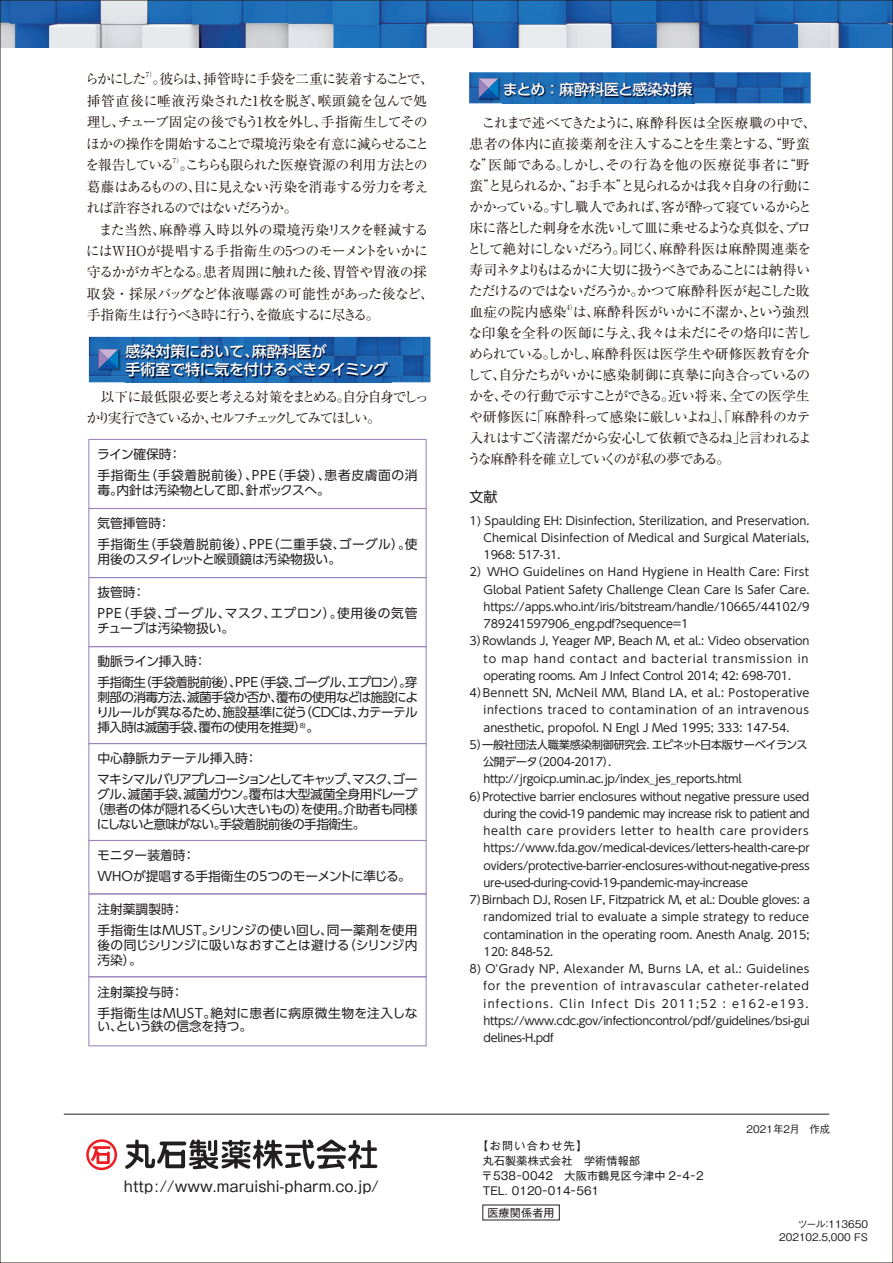
<style>
.page{position:relative;width:893px;height:1263px;background:#fff}
.page>*{position:absolute;margin:0;border:0;box-sizing:border-box;transform-origin:0 0}
.t1{font:500 15px/18px "UD Shin Go Pro";letter-spacing:-.01em;color:#fff}
.t2{font:14.55px "Gothic MB101 Pr 6 N";letter-spacing:.005em;color:#231f20}
.t3{font:14.1px "UD Shin Go Pro";color:#231f20}
.t4{font:13.8px/21px "Ryumin Pro";letter-spacing:-.06em;color:#251713}
.t5{font:13.8px/21px "Ryumin Pro";letter-spacing:-.145em;color:#251713}
.t6{font:12.75px/15px "UD Shin Go Pro";letter-spacing:-.025em;color:#231f20;text-align:justify}
.t7{font:12.75px/21px "UD Shin Go Pro";letter-spacing:.025em;color:#231f20}
.t8{font:12.75px/15px "UD Shin Go Pro";letter-spacing:-.005em;color:#231f20}
.t9{font:12.75px/21px "UD Shin Go Pro";letter-spacing:-.065em;color:#231f20}
.t10{font:12.75px/21px "UD Shin Go Pro";letter-spacing:-.045em;color:#231f20}
.t11{font:12.75px/21px "UD Shin Go Pro";letter-spacing:.05em;color:#231f20}
.t12{font:12.75px/21px "UD Shin Go Pro";letter-spacing:.03em;color:#231f20}
.t13{font:12.75px/21px "UD Shin Go Pro";letter-spacing:.06em;color:#231f20}
.t14{font:12.75px "UD Shin Go Pro";letter-spacing:-.05em;color:#231f20}
.t15{font:11.25px "UD Shin Go Pro";letter-spacing:-.005em;color:#231f20}
.t16{font:11.25px "UD Shin Go Pro";letter-spacing:-.025em;color:#231f20}
.t17{font:11.25px/17.2px "UD Shin Go Pro";letter-spacing:.035em;color:#231f20}
.t18{font:11.25px "UD Shin Go Pro";letter-spacing:-.04em;color:#231f20}
.t19{font:11.25px "UD Shin Go Pro";letter-spacing:.015em;color:#231f20}
.t20{font:11.25px "UD Shin Go Pro";letter-spacing:.025em;color:#231f20}
.t21{font:11.25px "UD Shin Go Pro";letter-spacing:.02em;color:#231f20}
.t22{font:11.25px "UD Shin Go Pro";letter-spacing:.05em;color:#231f20}
.t23{font:11.25px "UD Shin Go Pro";letter-spacing:.055em;color:#231f20}
.t24{font:11.25px "UD Shin Go Pro";letter-spacing:.075em;color:#231f20}
.t25{font:10.95px/15px "Gothic MB101 Pr 6 N";letter-spacing:.02em;color:#231f20}
.t26{font:500 10.5px/12.8px "Gothic BBB Pro";color:#231f20;text-align:right}
.t27{font:6.9px "Ryumin Pro";color:#251713}
</style>
<div class="page">
<img style="left:2px;top:2px;width:889px;height:46px">
<svg style="left:86px;top:1139px;width:31px;height:31px"></svg>
<svg style="left:125px;top:1139px;width:252px;height:30px"></svg>
<hr style="left:64px;top:1114px;width:765px;height:1px;background:#231f20">
<img style="left:89px;top:337px;width:341px;height:45px">
<img style="left:125px;top:343px;width:266px;height:40px">
<img style="left:97px;top:348px;width:24px;height:24px">
<svg style="left:98px;top:349px;width:20px;height:20px"></svg>
<img style="left:469px;top:72px;width:342px;height:31px">
<img style="left:503px;top:81px;width:192px;height:22px">
<img style="left:478px;top:77px;width:23px;height:24px">
<svg style="left:479px;top:78px;width:19px;height:20px"></svg>
<div style="left:88px;top:439px;width:339px;height:70px;border:1px solid #9c85bd"></div>
<div style="left:88px;top:508px;width:339px;height:70px;border:1px solid #9c85bd"></div>
<div style="left:88px;top:577px;width:339px;height:70px;border:1px solid #9c85bd"></div>
<div style="left:88px;top:976px;width:339px;height:70px;border:1px solid #9c85bd"></div>
<div style="left:88px;top:893px;width:339px;height:84px;border:1px solid #9c85bd"></div>
<div style="left:88px;top:840px;width:339px;height:54px;border:1px solid #9c85bd"></div>
<div style="left:88px;top:646px;width:339px;height:98px;border:1px solid #9c85bd"></div>
<div style="left:88px;top:743px;width:339px;height:98px;border:1px solid #9c85bd"></div>
<p class="t4" style="left:85px;top:68px;width:63px">らかにした</p>
<p class="t27" style="left:146px;top:69px;width:12px">7）</p>
<p class="t4" style="left:85px;top:68px;width:350px;line-height:21.5px;text-indent:67px">。彼らは、挿管時に手袋を二重に装着することで、挿管直後に唾液汚染された1枚を脱ぎ、喉頭鏡を包んで処理し、チューブ固定の後でもう1枚を外し、手指衛生してそのほかの操作を開始することで環境汚染を有意に減らせることを報告している。こちらも限られた医療資源の利用方法との</p>
<p class="t27" style="left:173px;top:155px;width:12px">7）</p>
<p class="t4" style="left:86px;top:175px;width:349px;line-height:21.5px">葛藤はあるものの、目に見えない汚染を消毒する労力を考えれば許容されるのではないだろうか。<br>　また当然、麻酔導入時以外の環境汚染リスクを軽減するにはWHOが提唱する手指衛生の5つのモーメントをいかに守るかがカギとなる。患者周囲に触れた後、胃管や胃液の採取袋・採尿バッグなど体液曝露の可能性があった後など、手指衛生は行うべき時に行う、を徹底するに尽きる。</p>
<p class="t1" style="left:126px;top:342px;width:264px">感染対策において、麻酔科医が<br>手術室で特に気を付けるべきタイミング</p>
<p class="t5" style="left:87px;top:386px;width:344px;text-indent:14px">以下に最低限必要と考える対策をまとめる。自分自身でしっかり実行できているか、セルフチェックしてみてほしい。</p>
<p class="t11" style="left:97px;top:443px;width:322px">ライン確保時：<br>手指衛生（手袋着脱前後）、PPE（手袋）、患者皮膚面の消</p>
<p class="t6" style="left:97px;top:482px;width:234px">毒。内針は汚染物として即、針ボックスへ。</p>
<p class="t12" style="left:97px;top:512px;width:322px">気管挿管時：<br>手指衛生（手袋着脱前後）、PPE（二重手袋、ゴーグル）。使</p>
<p class="t6" style="left:97px;top:551px;width:245px">用後のスタイレットと喉頭鏡は汚染物扱い。</p>
<p class="t13" style="left:97px;top:582px;width:322px">抜管時：<br>PPE（手袋、ゴーグル、マスク、エプロン）。使用後の気管</p>
<p class="t6" style="left:97px;top:621px;width:139px">チューブは汚染物扱い。</p>
<p class="t10" style="left:97px;top:651px;width:322px">動脈ライン挿入時：<br>手指衛生（手袋着脱前後）、PPE（手袋、ゴーグル、エプロン）。穿</p>
<p class="t6" style="left:96px;top:690px;width:323px">刺部の消毒方法、滅菌手袋か否か、覆布の使用などは施設によりルールが異なるため、施設基準に従う（CDCは、カテーテル挿入時は滅菌手袋、覆布の使用を推奨）<sup>8）</sup>。</p>
<p class="t9" style="left:97px;top:747px;width:322px">中心静脈カテーテル挿入時：<br>マキシマルバリアプレコーションとしてキャップ、マスク、ゴー</p>
<p class="t6" style="left:97px;top:786px;width:322px">グル、滅菌手袋、滅菌ガウン。覆布は大型滅菌全身用ドレープ</p>
<p class="t6" style="left:91px;top:801px;width:328px">（患者の体が隠れるくらい大きいもの）を使用。介助者も同様</p>
<p class="t14" style="left:97px;top:814px;width:270px">にしないと意味がない。手袋着脱前後の手指衛生。</p>
<p class="t8" style="left:97px;top:844px;width:315px;line-height:21px">モニター装着時：<br>WHOが提唱する手指衛生の5つのモーメントに準じる。</p>
<p class="t7" style="left:97px;top:898px;width:322px">注射薬調製時：<br>手指衛生はMUST。シリンジの使い回し、同一薬剤を使用</p>
<p class="t8" style="left:97px;top:937px;width:322px">後の同じシリンジに吸いなおすことは避ける（シリンジ内汚染）。</p>
<p class="t7" style="left:97px;top:981px;width:322px">注射薬投与時：<br>手指衛生はMUST。絶対に患者に病原微生物を注入しな</p>
<p class="t6" style="left:97px;top:1018px;width:156px">い、という鉄の信念を持つ。</p>
<p class="t2" style="left:124px;top:1174px;width:257px">http://www.maruishi-pharm.co.jp/</p>
<p class="t1" style="left:503px;top:80px;width:191px">まとめ：麻酔科医と感染対策</p>
<p class="t4" style="left:467px;top:111px;width:351px">　これまで述べてきたように、麻酔科医は全医療職の中で、患者の体内に直接薬剤を注入することを生業とする、“野蛮な”医師である。しかし、その行為を他の医療従事者に“野蛮”と見られるか、“お手本”と見られるかは我々自身の行動にかかっている。すし職人であれば、客が酔って寝ているからと床に落とした刺身を水洗いして皿に乗せるような真似を、プロとして絶対にしないだろう。同じく、麻酔科医は麻酔関連薬を寿司ネタよりもはるかに大切に扱うべきであることには納得いただけるのではないだろうか。かつて麻酔科医が起こした敗血症の院内感染</p>
<p class="t27" style="left:566px;top:302px;width:12px">4）</p>
<p class="t4" style="left:467px;top:300px;width:346px;text-indent:105px">は、麻酔科医がいかに不潔か、という強烈な印象を全科の医師に与え、我々は未だにその烙印に苦しめられている。しかし、麻酔科医は医学生や研修医教育を介して、自分たちがいかに感染制御に真摯に向き合っているのかを、その行動で示すことができる。近い将来、全ての医学生や研修医に「麻酔科って感染に厳しいよね」、「麻酔科のカテ入れはすごく清潔だから安心して依頼できるね」と言われるような麻酔科を確立していくのが私の夢である。</p>
<p class="t3" style="left:470px;top:486px;width:30px">文献</p>
<p class="t15" style="left:470px;top:511px;width:341px">1) Spaulding EH: Disinfection, Sterilization, and Preservation.</p>
<p class="t19" style="left:484px;top:529px;width:327px">Chemical Disinfection of Medical and Surgical Materials,</p>
<p class="t16" style="left:484px;top:546px;width:78px">1968: 517-31.</p>
<p class="t21" style="left:470px;top:563px;width:341px">2）WHO Guidelines on Hand Hygiene in Health Care: First</p>
<p class="t15" style="left:484px;top:580px;width:327px">Global Patient Safety Challenge Clean Care Is Safer Care.</p>
<p class="t15" style="left:484px;top:598px;width:328px">https://apps.who.int/iris/bitstream/handle/10665/44102/9</p>
<p class="t16" style="left:484px;top:615px;width:206px">789241597906_eng.pdf?sequence=1</p>
<p class="t15" style="left:470px;top:632px;width:342px">3）Rowlands J, Yeager MP, Beach M, et al.: Video observation</p>
<p class="t24" style="left:484px;top:649px;width:326px">to map hand contact and bacterial transmission in</p>
<p class="t16" style="left:484px;top:667px;width:309px">operating rooms. Am J Infect Control 2014; 42: 698-701.</p>
<p class="t20" style="left:470px;top:684px;width:341px">4）Bennett SN, McNeil MM, Bland LA, et al.: Postoperative</p>
<p class="t22" style="left:484px;top:701px;width:327px">infections traced to contamination of an intravenous</p>
<p class="t15" style="left:484px;top:718px;width:308px">anesthetic, propofol. N Engl J Med 1995; 333: 147-54.</p>
<p class="t16" style="left:470px;top:736px;width:340px">5）一般社団法人職業感染制御研究会．エピネット日本版サーベイランス</p>
<p class="t16" style="left:483px;top:753px;width:138px">公開データ（2004-2017）．</p>
<p class="t16" style="left:483px;top:770px;width:260px">http://jrgoicp.umin.ac.jp/index_jes_reports.html</p>
<p class="t16" style="left:470px;top:787px;width:341px">6）Protective barrier enclosures without negative pressure used</p>
<p class="t18" style="left:484px;top:804px;width:328px">during the covid-19 pandemic may increase risk to patient and</p>
<p class="t23" style="left:484px;top:822px;width:327px">health care providers letter to health care providers</p>
<p class="t15" style="left:484px;top:839px;width:328px">https://www.fda.gov/medical-devices/letters-health-care-pr</p>
<p class="t15" style="left:484px;top:856px;width:328px">oviders/protective-barrier-enclosures-without-negative-press</p>
<p class="t16" style="left:484px;top:873px;width:266px">ure-used-during-covid-19-pandemic-may-increase</p>
<p class="t15" style="left:470px;top:891px;width:342px">7）Birnbach DJ, Rosen LF, Fitzpatrick M, et al.: Double gloves: a</p>
<p class="t15" style="left:484px;top:908px;width:327px">randomized trial to evaluate a simple strategy to reduce</p>
<p class="t15" style="left:484px;top:925px;width:327px">contamination in the operating room. Anesth Analg. 2015;</p>
<p class="t15" style="left:484px;top:942px;width:71px">120: 848-52.</p>
<p class="t17" style="left:484px;top:960px;width:328px;text-indent:-14px">8) O'Grady NP, Alexander M, Burns LA, et al.: Guidelines for the prevention of intravascular catheter-related infections. Clin Infect Dis 2011;52 : e162-e193. https://www.cdc.gov/infectioncontrol/pdf/guidelines/bsi-gui delines-H.pdf</p>
<p class="t25" style="left:482px;top:1137px;width:224px;text-indent:-4px">【お問い合わせ先】<br>丸石製薬株式会社　学術情報部〒538-0042　大阪市鶴見区今津中 2-4-2<br>TEL. 0120-014-561</p>
<p class="t25" style="left:487px;top:1204px;width:69px">医療関係者用</p>
<p class="t26" style="left:746px;top:1121px;width:85px">2021年2月　作成</p>
<p class="t26" style="left:779px;top:1217px;width:90px">ツール：113650<br>202102.5,000 FS</p>
</div>
